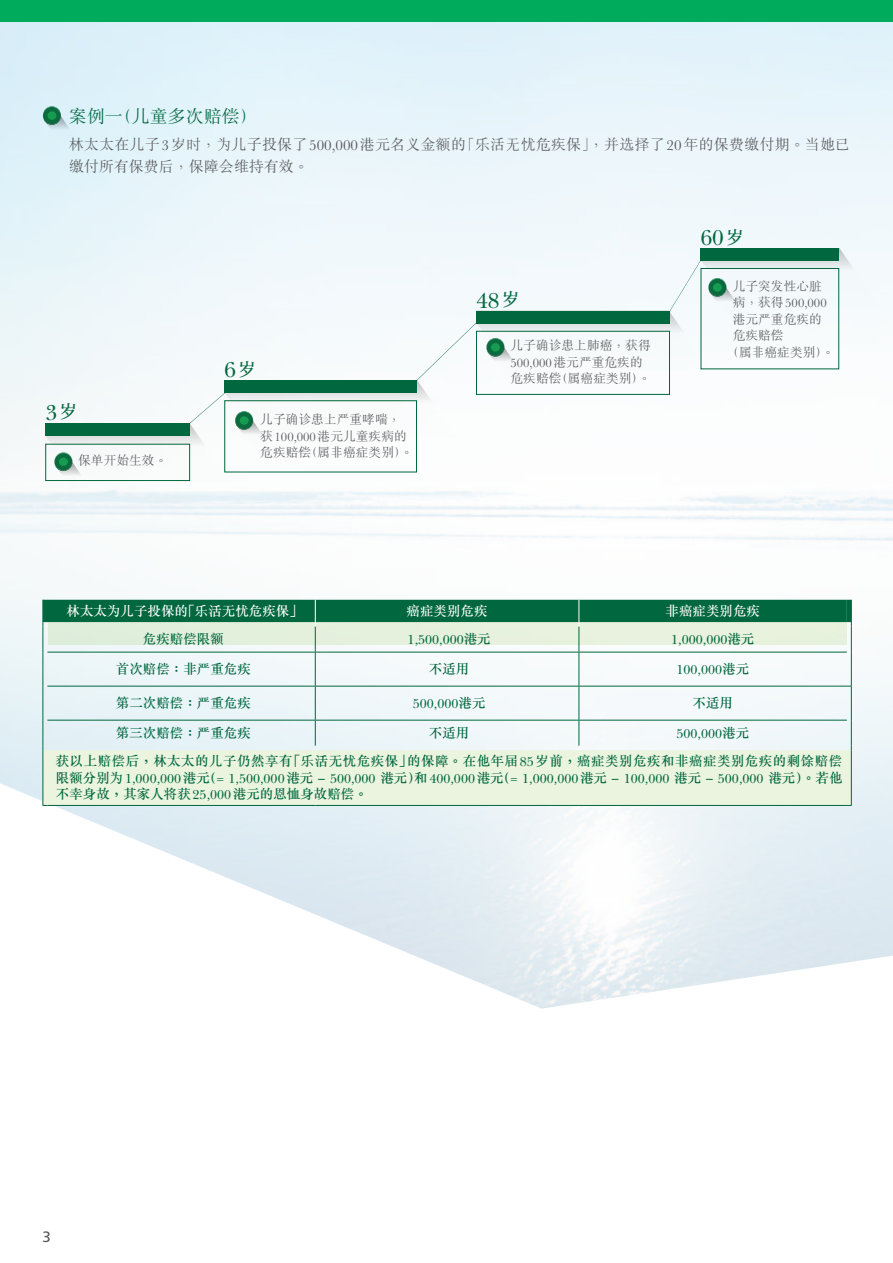
<style>
.page{position:relative;width:893px;height:1263px;background:#fff}
.page>*{position:absolute;margin:0;border:0;box-sizing:border-box;transform-origin:0 0}
.t1{font:500 22.5px "M Sung HKS";color:#00673e}
.t2{font:300 18px "M Sung HKS";color:#00673e}
.t3{font:300 15px/22.5px "M Sung HKS";letter-spacing:.015em;color:#57585a}
.t4{font:15px "Frutiger";color:#57585a}
.t5{font:500 13.5px/16.5px "M Sung HKS";color:#00673e}
.t6{font:500 13.5px/28.2px "M Sung HKS";letter-spacing:.035em;color:#00673e}
.t7{font:500 13.5px "M Sung HKS";color:#fff}
.t8{font:300 12.75px/16.5px "M Sung HKS";color:#57585a}
.s1{font-size:18px}
.s2{font-family:"Frutiger";font-weight:400}
</style>
<div class="page">
<img style="left:0;top:21px;width:893px;height:987px">
<svg style="left:43px;top:600px;width:809px;height:52px;background:#83b69c"></svg>
<hr style="left:43px;top:652px;width:1px;height:34px;background:#00673e">
<hr style="left:47px;top:652px;width:269px;height:1px;background:#00673e">
<hr style="left:315px;top:652px;width:1px;height:34px;background:#00673e">
<hr style="left:316px;top:652px;width:263px;height:1px;background:#00673e">
<hr style="left:579px;top:652px;width:1px;height:34px;background:#00673e">
<hr style="left:579px;top:652px;width:268px;height:1px;background:#00673e">
<hr style="left:851px;top:652px;width:1px;height:34px;background:#00673e">
<hr style="left:43px;top:686px;width:1px;height:34px;background:#00673e">
<hr style="left:47px;top:686px;width:269px;height:1px;background:#00673e">
<hr style="left:315px;top:686px;width:1px;height:34px;background:#00673e">
<hr style="left:316px;top:686px;width:263px;height:1px;background:#00673e">
<hr style="left:579px;top:686px;width:1px;height:34px;background:#00673e">
<hr style="left:579px;top:686px;width:268px;height:1px;background:#00673e">
<hr style="left:851px;top:686px;width:1px;height:34px;background:#00673e">
<svg style="left:43px;top:720px;width:809px;height:86px"></svg>
<svg style="left:45px;top:248px;width:835px;height:241px"></svg>
<div style="left:45px;top:423px;width:145px;height:13px;background:#00673e"></div>
<div style="left:45px;top:444px;width:145px;height:37px;border:1px solid #00673e"></div>
<div style="left:225px;top:400px;width:192px;height:72px;border:1px solid #00673e"></div>
<div style="left:476px;top:331px;width:194px;height:64px;border:1px solid #00673e"></div>
<svg style="left:43px;top:106px;width:36px;height:36px"></svg>
<div style="left:43px;top:107px;width:18px;height:17px;background:#0b6b3e;border-radius:50%"></div>
<div style="left:47px;top:111px;width:9px;height:9px;background:#159c51;border-radius:50%"></div>
<div style="left:0;top:0;width:893px;height:21px;background:#00ab5b"></div>
<h2 class="t2" style="left:69px;top:104px;width:191px">案例一（兒童多次賠償）</h2>
<p class="t3" style="left:69px;top:133px;width:783px">林太太在兒子3歲時，為兒子投保了500,000港元名義金額的「樂活無憂危疾保」，並選擇了20年的保費繳付期。當她已繳付所有保費後，保障會維持有效。</p>
<h1 class="t1" style="left:45px;top:396px;width:33px">3<span class="s1">歲</span></h1>
<p class="t8" style="left:78px;top:451px;width:91px">保單開始生效。</p>
<h1 class="t1" style="left:224px;top:353px;width:33px">6<span class="s1">歲</span></h1>
<p class="t8" style="left:260px;top:411px;width:154px">兒子確診患上嚴重哮喘，獲100,000港元兒童疾病的危疾賠償（屬非癌症類別）。</p>
<h1 class="t1" style="left:476px;top:284px;width:45px">48<span class="s1">歲</span></h1>
<p class="t8" style="left:510px;top:337px;width:142px">兒子確診患上肺癌，獲得<br>500,000港元嚴重危疾的危疾賠償（屬癌症類別）。</p>
<h1 class="t1" style="left:701px;top:221px;width:45px">60<span class="s1">歲</span></h1>
<p class="t8" style="left:733px;top:277px;width:91px">兒子突發性心臟</p>
<p class="t8" style="left:733px;top:294px;width:96px">病，獲得500,000</p>
<p class="t8" style="left:733px;top:310px;width:91px">港元嚴重危疾的</p>
<p class="t8" style="left:733px;top:327px;width:53px">危疾賠償</p>
<p class="t8" style="left:726px;top:343px;width:110px">（屬非癌症類別）。</p>
<p class="t7" style="left:67px;top:602px;width:238px">林太太為兒子投保的「樂活無憂危疾保」</p>
<p class="t7" style="left:407px;top:602px;width:82px">癌症類別危疾</p>
<p class="t7" style="left:666px;top:602px;width:96px">非癌症類別危疾</p>
<p class="t5" style="left:143px;top:631px;width:82px">危疾賠償限額</p>
<p class="t5" style="left:408px;top:631px;width:85px">1,500,000港元</p>
<p class="t5" style="left:671px;top:631px;width:85px">1,000,000港元</p>
<p class="t5" style="left:116px;top:661px;width:136px">首次賠償：非嚴重危疾</p>
<p class="t5" style="left:429px;top:661px;width:42px">不適用</p>
<p class="t5" style="left:677px;top:661px;width:74px">100,000港元</p>
<p class="t5" style="left:116px;top:695px;width:136px">第二次賠償：嚴重危疾</p>
<p class="t5" style="left:413px;top:695px;width:74px">500,000港元</p>
<p class="t5" style="left:693px;top:695px;width:42px">不適用</p>
<p class="t5" style="left:116px;top:725px;width:136px">第三次賠償：嚴重危疾</p>
<p class="t5" style="left:429px;top:725px;width:42px">不適用</p>
<p class="t6" style="left:56px;top:719px;width:788px;text-indent:621px">500,000港元<br>獲以上賠償後，林太太的兒子仍然享有「樂活無憂危疾保」的保障。在他年屆85歲前，癌症類別危疾和非癌症類別危疾的剩餘賠償</p>
<p class="t5" style="left:56px;top:769px;width:788px">限額分別為1,000,000港元（= 1,500,000港元 <span class="s2">–</span> 500,000 港元）和400,000港元（= 1,000,000港元 <span class="s2">–</span> 100,000 港元 <span class="s2">–</span> 500,000 港元）。若他不幸身故，其家人將獲25,000港元的恩恤身故賠償。</p>
<p class="t4" style="left:43px;top:1228px;width:10px">3</p>
</div>
